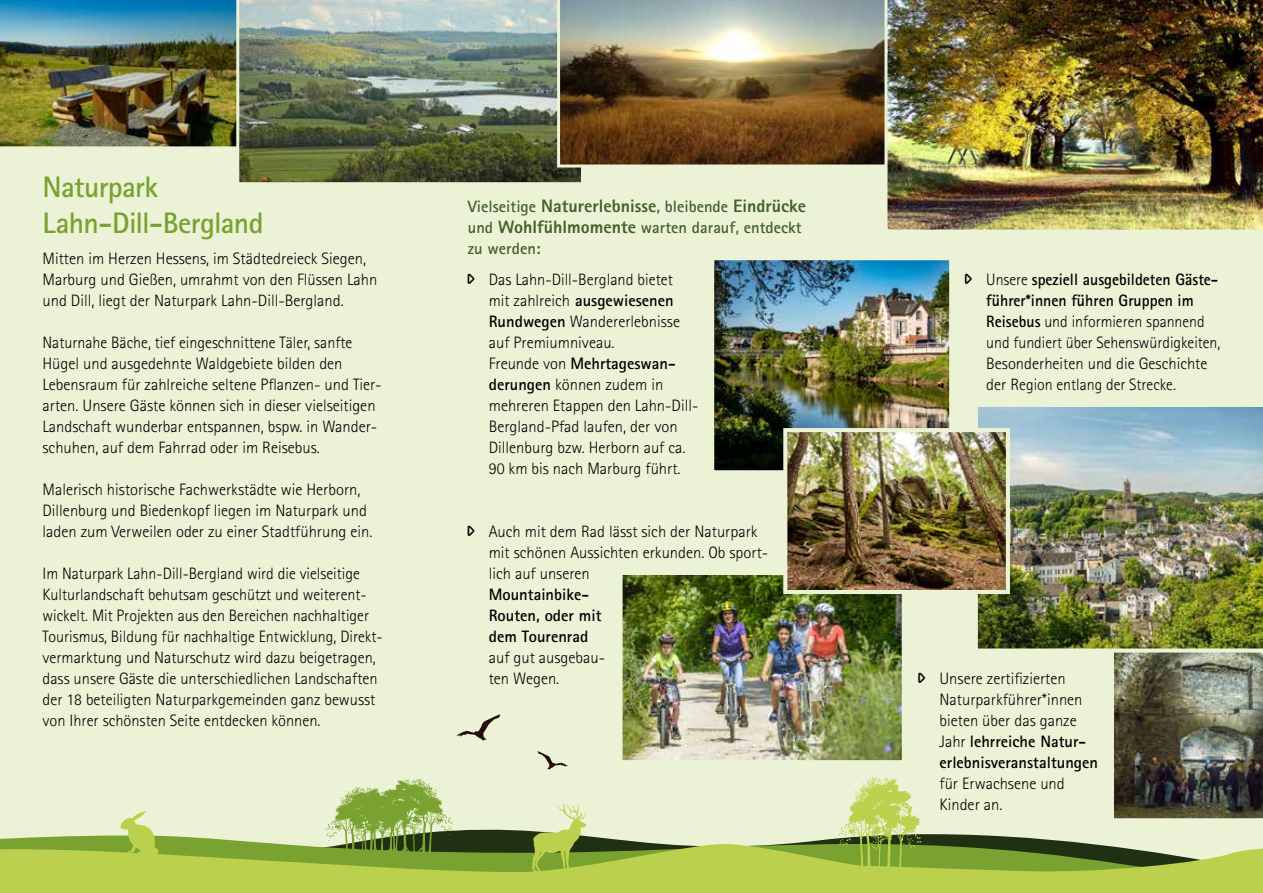
<style>
.page{position:relative;width:1263px;height:893px;background:#ecf2d5}
.page>*{position:absolute;margin:0;border:0;box-sizing:border-box;transform-origin:0 0}
.t1{font:700 29.7px/35.7px "Rotis Sans Serif";letter-spacing:-.025em;color:#7aa231}
.t2{font:800 18px "Rotis Sans Serif";color:#425f2d}
.t3{font:300 16.5px/21px "Rotis Sans Serif";color:#000}
.t4{font:300 16.5px/21px "Rotis Sans Serif";color:#000;scale:.96 1}
.t5{font:700 16.5px/21px "Rotis Sans Serif";color:#425f2d}
.t6{font:700 16.5px/21px "Rotis Sans Serif";color:#000}
.s1{font-weight:700;font-size:16.5px}
.s2{font-weight:800;font-size:18px}
.s3{font-weight:700}
</style>
<div class="page">
<img style="left:0;top:0;width:235px;height:147px">
<img style="left:235px;top:0;width:346px;height:183px">
<img style="left:556px;top:0;width:327px;height:169px">
<img style="left:883px;top:0;width:380px;height:230px">
<svg style="left:328px;top:779px;width:125px;height:48px"></svg>
<svg style="left:325px;top:827px;width:206px;height:7px"></svg>
<svg style="left:0;top:834px;width:1263px;height:59px;background:#a2b950"></svg>
<svg style="left:531px;top:803px;width:56px;height:70px"></svg>
<svg style="left:838px;top:777px;width:85px;height:111px"></svg>
<img style="left:1114px;top:655px;width:149px;height:164px">
<img style="left:977px;top:407px;width:286px;height:248px">
<img style="left:623px;top:576px;width:278px;height:183px">
<div style="left:619px;top:572px;width:286px;height:191px;border:3px solid #ecf2d5"></div>
<img style="left:715px;top:261px;width:233px;height:208px">
<div style="left:711px;top:257px;width:241px;height:216px;border:3px solid #ecf2d5"></div>
<img style="left:788px;top:433px;width:217px;height:156px">
<div style="left:783px;top:428px;width:227px;height:166px;border:4px solid #ecf2d5"></div>
<svg style="left:456px;top:714px;width:45px;height:26px"></svg>
<svg style="left:537px;top:751px;width:31px;height:18px"></svg>
<svg style="left:120px;top:811px;width:39px;height:45px"></svg>
<h1 class="t1" style="left:43px;top:168px;width:223px">Naturpark<br>Lahn-Dill-Bergland</h1>
<p class="t3" style="left:43px;top:248px;width:336px">Mitten im Herzen Hessens, im Städtedreieck Siegen,<br>Marburg und Gießen, umrahmt von den Flüssen Lahn und Dill, liegt der Naturpark Lahn-Dill-Bergland.</p>
<p class="t3" style="left:43px;top:332px;width:341px">Naturnahe Bäche, tief eingeschnittene Täler, sanfte Hügel und ausgedehnte Waldgebiete bilden den Lebensraum für zahlreiche seltene Pflanzen- und Tier&shy;arten. Unsere Gäste können sich in dieser vielseitigen Landschaft wunderbar entspannen, bspw. in Wander&shy;schuhen, auf dem Fahrrad oder im Reisebus.</p>
<p class="t3" style="left:43px;top:479px;width:332px">Malerisch historische Fachwerkstädte wie Herborn,<br>Dillenburg und Biedenkopf liegen im Naturpark und laden zum Verweilen oder zu einer Stadtführung ein.</p>
<p class="t3" style="left:43px;top:563px;width:342px">Im Naturpark Lahn-Dill-Bergland wird die vielseitige Kulturlandschaft behutsam geschützt und weiterent&shy;wickelt. Mit Projekten aus den Bereichen nachhaltiger Tourismus, Bildung für nachhaltige Entwicklung, Direkt&shy;vermarktung und Naturschutz wird dazu beigetragen, dass unsere Gäste die unterschiedlichen Landschaften der 18 beteiligten Naturparkgemeinden ganz bewusst von Ihrer schönsten Seite entdecken können.</p>
<p class="t2" style="left:468px;top:194px;width:340px"><span class="s1">Vielseitige</span> Naturerlebnisse<span class="s1">, bleibende</span> Eindrücke</p>
<p class="t5" style="left:468px;top:216px;width:335px">und <span class="s2">Wohlfühlmomente</span> warten darauf, entdeckt zu werden:</p>
<p class="t3" style="left:489px;top:269px;width:211px;text-indent:-21px">▼▼ Das Lahn-Dill-Bergland bietet<br>mit zahlreich <span class="s3">ausgewiesenen<br>Rundwegen</span> Wandererlebnisse auf Premiumniveau.<br>Freunde von <span class="s3">Mehrtageswan&shy;derungen</span> können zudem in mehreren Etappen den Lahn-Dill-<br>Bergland-Pfad laufen, der von<br>Dillenburg bzw. Herborn auf ca.<br>90 km bis nach Marburg führt.</p>
<p class="t3" style="left:489px;top:521px;width:281px;text-indent:-21px">▼▼ Auch mit dem Rad lässt sich der Naturpark mit schönen Aussichten erkunden. Ob sport&shy;lich auf unseren</p>
<p class="t6" style="left:489px;top:584px;width:114px">Mountainbike-<br>Routen, oder mit dem Tourenrad</p>
<p class="t3" style="left:489px;top:647px;width:118px">auf gut ausgebau&shy;ten Wegen.</p>
<p class="t4" style="left:986px;top:269px;width:245px;text-indent:-21px">▼▼ Unsere <span class="s3">speziell ausgebildeten Gäste&shy;führer*innen führen Gruppen im Reisebus</span> und informieren spannend und fundiert über Sehenswürdigkeiten, Besonderheiten und die Geschichte der Region entlang der Strecke.</p>
<p class="t3" style="left:939px;top:668px;width:160px;text-indent:-21px">▼▼ Unsere zertifizierten<br>Naturparkführer*innen bieten über das ganze<br>Jahr <span class="s3">lehrreiche Natur&shy;erlebnisveranstaltungen</span></p>
<p class="t3" style="left:939px;top:773px;width:127px">für Erwachsene und<br>Kinder an.</p>
</div>
